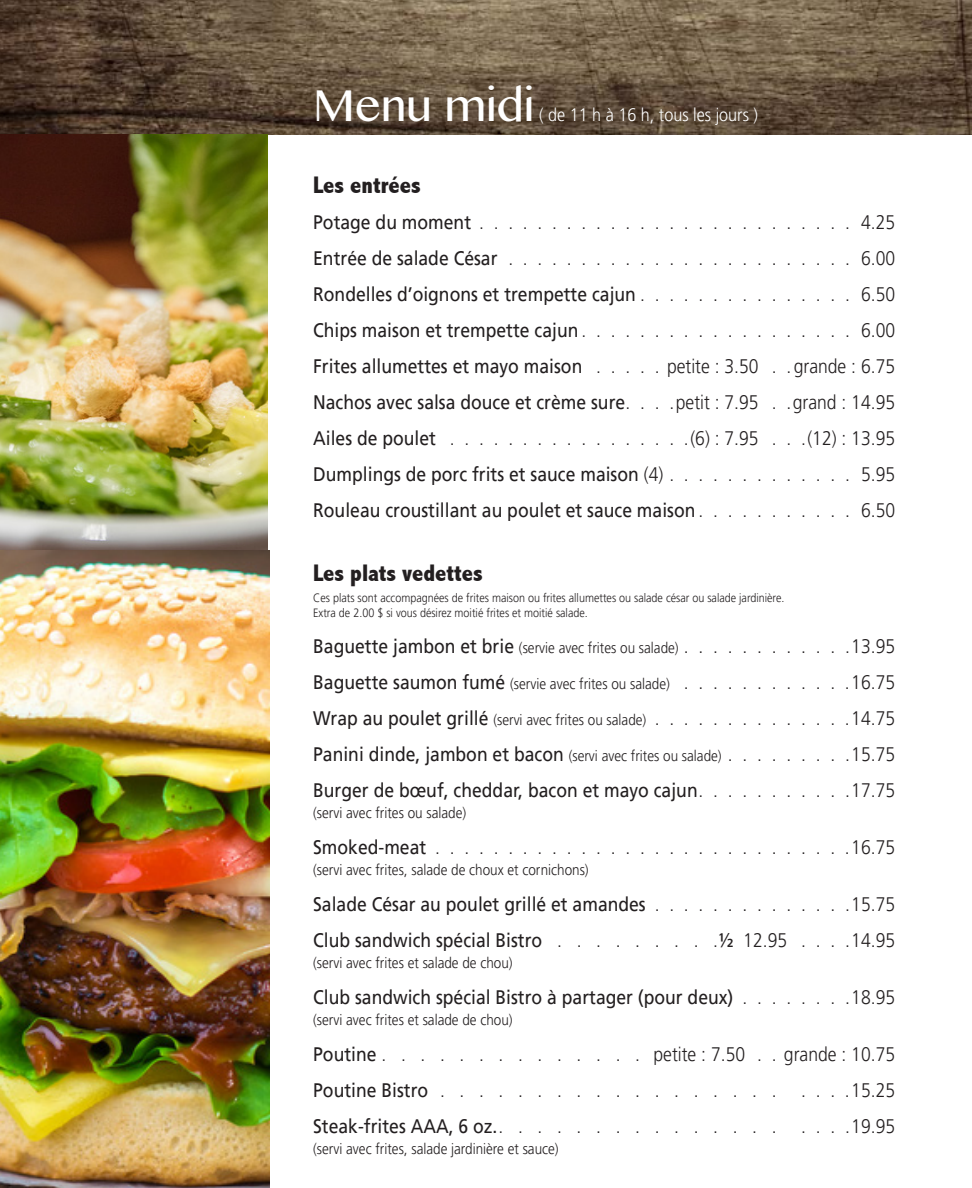
<style>
.page{position:relative;width:972px;height:1188px;background:#fff}
.page>*{position:absolute;margin:0;border:0;box-sizing:border-box;transform-origin:0 0}
.t1{font:45px "Lao MN";color:#fff}
.t2{font:800 condensed 24px "Abadi";color:#231f20}
.t3{font:19.5px/36px "Frutiger";color:#231f20;scale:.9 1}
.t4{font:300 19.5px/36px "Frutiger";color:#231f20;scale:.9 1}
.t5{font:300 18px "Frutiger";color:#fff;scale:.9 1}
.t6{font:300 15px "Frutiger";color:#231f20;scale:.9 1}
.t7{font:300 12px/15px "Frutiger";color:#231f20;scale:.9 1}
.s1{font-weight:300}
.s2{font-weight:400;font-size:19.5px}
.s3{font-size:19.5px}
.s4{font-weight:300;font-size:15px}
.s5{font-weight:400}
</style>
<div class="page">
<img style="left:0;top:0;width:972px;height:134px">
<img style="left:0;top:134px;width:269px;height:1054px">
<h1 class="t1" style="left:313px;top:75px;width:223px">Menu midi</h1>
<p class="t5" style="left:539px;top:105px;width:245px">( de 11 h à 16 h, tous les jours )</p>
<p class="t2" style="left:313px;top:171px;width:109px">Les entrées</p>
<p class="t3" style="left:313px;top:204px;width:648px;text-align:justify">Potage du moment <span class="s1">. . . . . . . . . . . . . . . . . . . . . . . . . . 4.25<br></span>Entrée de salade César <span class="s1">. . . . . . . . . . . . . . . . . . . . . . . . 6.00<br></span>Rondelles d’oignons et trempette cajun <span class="s1">. . . . . . . . . . . . . . . 6.50<br></span>Chips maison et trempette cajun <span class="s1">. . . . . . . . . . . . . . . . . . . 6.00<br></span>Frites allumettes et mayo maison <span class="s1">. . . . . petite : 3.50 . .grande : 6.75<br></span>Nachos avec salsa douce et crème sure<span class="s1">. . . .petit : 7.95 . .grand : 14.95<br></span>Ailes de poulet <span class="s1">. . . . . . . . . . . . . . . . .(6) : 7.95 . . .(12) : 13.95<br></span>Dumplings de porc frits et sauce maison <span class="s1">(4) . . . . . . . . . . . . . 5.95<br></span>Rouleau croustillant au poulet et sauce maison <span class="s1">. . . . . . . . . . . 6.50</span></p>
<p class="t2" style="left:313px;top:559px;width:171px">Les plats vedettes</p>
<p class="t7" style="left:313px;top:590px;width:525px">Ces plats sont accompagnées de frites maison ou frites allumettes ou salade césar ou salade jardinière.<br>Extra de 2.00 $ si vous désirez moitié frites et moitié salade.</p>
<p class="t6" style="left:313px;top:639px;width:648px"><span class="s2">Baguette jambon et brie</span> (servie avec frites ou salade) <span class="s3">. . . . . . . . . . . .13.95</span></p>
<p class="t6" style="left:313px;top:675px;width:648px"><span class="s2">Baguette saumon fumé</span> (servie avec frites ou salade) <span class="s3">. . . . . . . . . . . .16.75</span></p>
<p class="t6" style="left:313px;top:711px;width:648px"><span class="s2">Wrap au poulet grillé</span> (servi avec frites ou salade) <span class="s3">. . . . . . . . . . . . . .14.75</span></p>
<p class="t3" style="left:313px;top:736px;width:648px">Panini dinde, jambon et bacon <span class="s4">(servi avec frites ou salade)</span> <span class="s1">. . . . . . . . .15.75<br></span>Burger de bœuf, cheddar, bacon et mayo cajun<span class="s1">. . . . . . . . . . .17.75</span></p>
<p class="t6" style="left:313px;top:804px;width:171px">(servi avec frites ou salade)</p>
<p class="t4" style="left:313px;top:829px;width:648px"><span class="s5">Smoked-meat</span> . . . . . . . . . . . . . . . . . . . . . . . . . . . . .16.75</p>
<p class="t6" style="left:313px;top:861px;width:308px">(servi avec frites, salade de choux et cornichons)</p>
<p class="t3" style="left:313px;top:886px;width:648px">Salade César au poulet grillé et amandes <span class="s1">. . . . . . . . . . . . . .15.75<br></span>Club sandwich spécial Bistro <span class="s1">. . . . . . . . .</span>½ <span class="s1">12.95 . . . .14.95</span></p>
<p class="t6" style="left:313px;top:954px;width:223px">(servi avec frites et salade de chou)</p>
<p class="t3" style="left:313px;top:979px;width:648px">Club sandwich spécial Bistro à partager (pour deux) <span class="s1">. . . . . . . .18.95</span></p>
<p class="t6" style="left:313px;top:1011px;width:223px">(servi avec frites et salade de chou)</p>
<p class="t4" style="left:313px;top:1036px;width:648px"><span class="s5">Poutine</span> . . . . . . . . . . . . . . petite : 7.50 . . grande : 10.75<br><span class="s5">Poutine Bistro</span> . . . . . . . . . . . . . . . . . .</p>
<p class="t4" style="left:801px;top:1072px;width:106px">. . . .15.25</p>
<p class="t3" style="left:313px;top:1108px;width:516px">Steak-frites AAA, 6 oz.<span class="s1">. . . . . . . . . . . . . . .</span></p>
<p class="t4" style="left:801px;top:1108px;width:106px">. . . .19.95</p>
<p class="t6" style="left:313px;top:1140px;width:274px">(servi avec frites, salade jardinière et sauce)</p>
</div>
